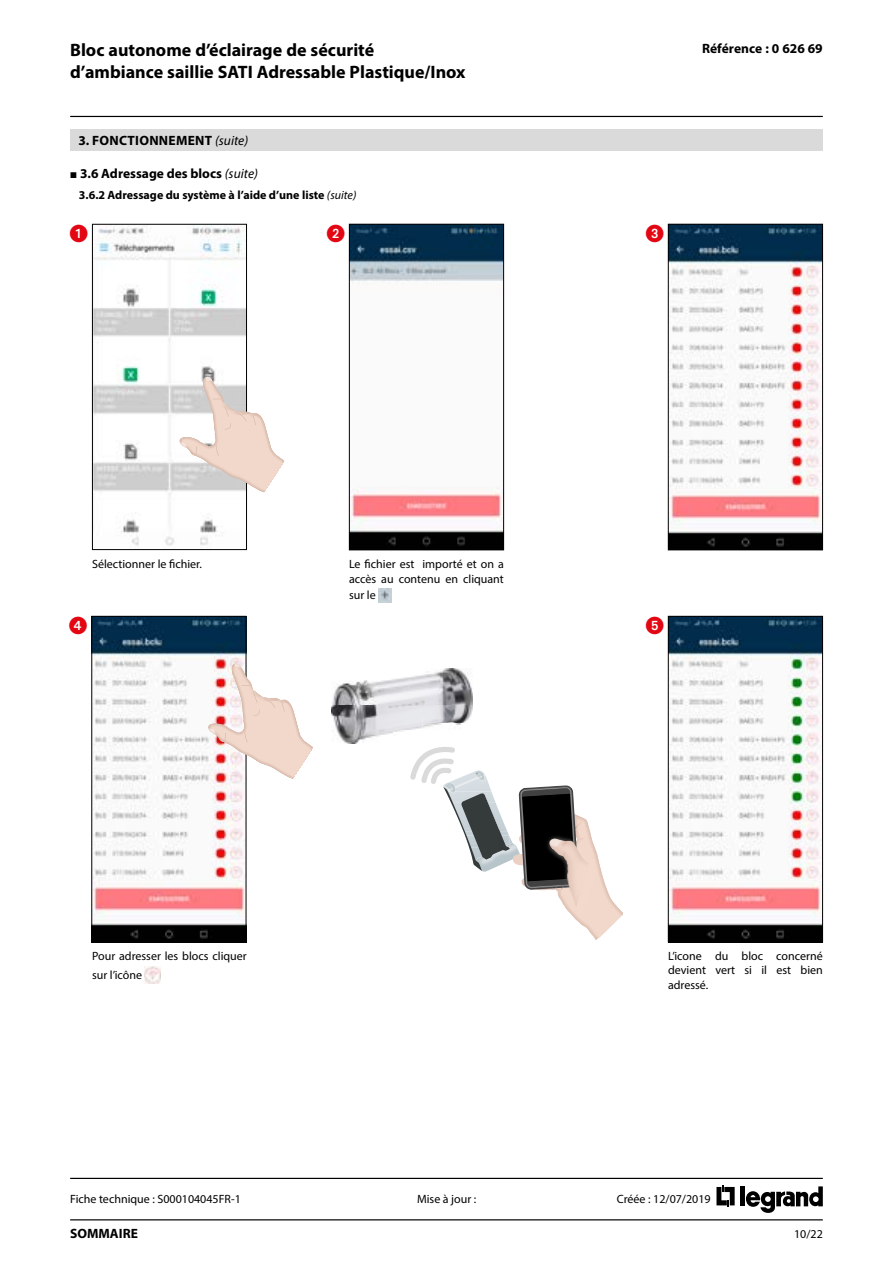
<style>
.page{position:relative;width:893px;height:1263px;background:#fff}
.page>*{position:absolute;margin:0;border:0;box-sizing:border-box;transform-origin:0 0}
.t1{font:700 18px "Myriad Pro";color:#000}
.t2{font:18px "European Pi One";color:#e30613}
.t3{font:700 13.5px "Myriad Pro";color:#000}
.t4{font:700 13.5px "Myriad Pro";letter-spacing:.02em;color:#000}
.t5{font:12px/14.4px "Myriad Pro";color:#000}
.t6{font:700 12px "Myriad Pro";color:#000}
.s1{font-weight:400;font-style:italic}
</style>
<div class="page">
<hr style="left:70px;top:1219px;width:753px;height:1px;background:#000">
<hr style="left:70px;top:1178px;width:753px;height:1px;background:#000">
<hr style="left:70px;top:116px;width:753px;height:1px;background:#000">
<svg style="left:716px;top:1185px;width:19px;height:22px"></svg>
<hr style="left:741px;top:1186px;width:4px;height:20px;background:#000">
<svg style="left:746px;top:1186px;width:77px;height:27px"></svg>
<div style="left:70px;top:130px;width:752px;height:21px;background:#dadada"></div>
<img style="left:378px;top:588px;width:13px;height:14px">
<img style="left:145px;top:967px;width:16px;height:17px">
<img style="left:351px;top:226px;width:151px;height:322px">
<div style="left:349px;top:224px;width:155px;height:326px;border:1px solid #000"></div>
<img style="left:670px;top:226px;width:151px;height:322px">
<div style="left:668px;top:224px;width:155px;height:326px;border:1px solid #000"></div>
<img style="left:94px;top:618px;width:150px;height:322px">
<div style="left:92px;top:616px;width:154px;height:326px;border:1px solid #000"></div>
<img style="left:670px;top:618px;width:151px;height:322px">
<div style="left:668px;top:616px;width:155px;height:326px;border:1px solid #000"></div>
<img style="left:94px;top:226px;width:151px;height:320px">
<div style="left:92px;top:224px;width:155px;height:326px;border:1px solid #000"></div>
<svg style="left:180px;top:377px;width:104px;height:115px"></svg>
<img style="left:179px;top:377px;width:33px;height:71px">
<svg style="left:208px;top:663px;width:105px;height:116px"></svg>
<img style="left:208px;top:663px;width:33px;height:71px">
<img style="left:332px;top:669px;width:140px;height:37px">
<img style="left:332px;top:706px;width:93px;height:37px">
<img style="left:425px;top:706px;width:47px;height:12px">
<img style="left:393px;top:730px;width:17px;height:13px">
<img style="left:397px;top:736px;width:13px;height:7px">
<img style="left:422px;top:718px;width:47px;height:12px">
<svg style="left:410px;top:730px;width:213px;height:210px"></svg>
<img style="left:426px;top:724px;width:46px;height:19px">
<img style="left:548px;top:822px;width:41px;height:85px">
<h1 class="t1" style="left:70px;top:38px;width:306px">Bloc autonome d’éclairage de sécurité</h1>
<p class="t3" style="left:702px;top:39px;width:122px">Référence : 0 626 69</p>
<h1 class="t1" style="left:70px;top:60px;width:397px">d’ambiance saillie SATI Adressable Plastique/Inox</h1>
<p class="t4" style="left:78px;top:132px;width:171px">3. FONCTIONNEMENT <span class="s1">(suite)</span></p>
<p class="t3" style="left:80px;top:165px;width:179px">3.6 Adressage des blocs <span class="s1">(suite)</span></p>
<p class="t6" style="left:79px;top:188px;width:279px">3.6.2 Adressage du système à l’aide d’une liste <span class="s1">(suite)</span></p>
<h1 class="t2" style="left:327px;top:223px;width:19px">2</h1>
<h1 class="t2" style="left:646px;top:223px;width:19px">3</h1>
<p class="t5" style="left:92px;top:557px;width:111px">Sélectionner le fichier.</p>
<p class="t5" style="left:349px;top:557px;width:156px">Le fichier est importé et on a accès au contenu en cliquant</p>
<p class="t5" style="left:349px;top:588px;width:28px">sur le</p>
<h1 class="t2" style="left:69px;top:615px;width:19px">4</h1>
<h1 class="t2" style="left:646px;top:615px;width:19px">5</h1>
<p class="t5" style="left:92px;top:946px;width:156px;line-height:19.4px">Pour adresser les blocs cliquer sur l’icône</p>
<p class="t5" style="left:668px;top:948px;width:156px;text-align:justify">L’icone du bloc concerné devient vert si il est bien adressé.</p>
<p class="t5" style="left:70px;top:1192px;width:172px">Fiche technique : S000104045FR-1</p>
<p class="t5" style="left:417px;top:1192px;width:61px">Mise à jour :</p>
<p class="t5" style="left:617px;top:1192px;width:95px">Créée : 12/07/2019</p>
<p class="t3" style="left:70px;top:1224px;width:69px">SOMMAIRE</p>
<p class="t5" style="left:794px;top:1226px;width:30px">10/22</p>
</div>
